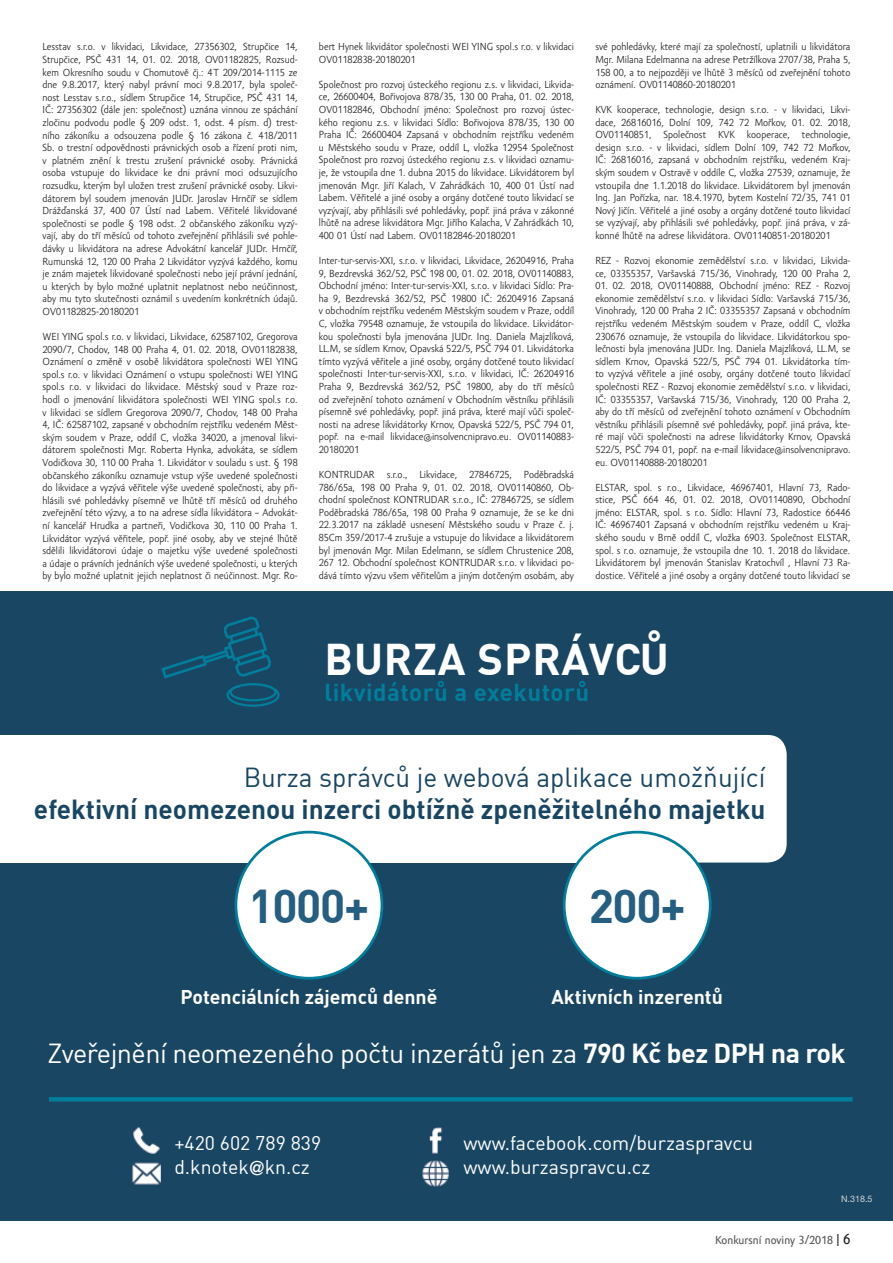
<style>
.page{position:relative;width:893px;height:1263px;background:#fff}
.page>*{position:absolute;margin:0;border:0;box-sizing:border-box;transform-origin:0 0}
.t1{font:700 46.5px "DINCE";letter-spacing:-.03em;color:#245e81}
.t2{font:700 43.5px "DINCE";letter-spacing:.02em;color:#fff}
.t3{font:27px "DINCE";letter-spacing:-.02em;color:#fff}
.t4{font:700 27px "DINCE";color:#194663}
.t5{font:27px "DINCE";color:#194663}
.t6{font:700 24px "DINCE";letter-spacing:.02em;color:#007e9b}
.t7{font:19.5px/23.4px "DINCE";color:#fff}
.t8{font:700 19.5px "DINCE";color:#fff}
.t9{font:12px "Amor Sans Text Pro";color:#57585a}
.t10{font:10.5px/12.6px "Amor Sans Pro";color:#231f20;text-align:justify}
.t11{font:9px "Helvetica Neue LT Pro";color:#d1d2d4}
.s1{font-weight:700}
.s2{font-family:"Helvetica Neue LT Pro";font-weight:500}
.s3{color:#231f20}
.s4{font-size:15px;color:#231f20}
</style>
<div class="page">
<div style="left:0;top:591px;width:893px;height:629px;background:#194663"></div>
<svg style="left:161px;top:617px;width:110px;height:61px"></svg>
<div style="left:226px;top:683px;width:54px;height:24px;border:2px solid #007e9b;border-radius:50%"></div>
<div style="left:231px;top:684px;width:44px;height:16px;background:#194663;border-radius:50%"></div>
<div style="left:229px;top:683px;width:48px;height:18px;border:2px solid #007e9b;border-radius:50%"></div>
<div style="left:553px;top:735px;width:234px;height:127px;background:#fff;border-radius:19px"></div>
<div style="left:0;top:735px;width:595px;height:127px;background:#fff"></div>
<div style="left:236px;top:832px;width:146px;height:146px;background:#fff;border-radius:50%"></div>
<div style="left:235px;top:831px;width:148px;height:148px;border:3px solid #007e9b;border-radius:50%"></div>
<div style="left:564px;top:832px;width:146px;height:146px;background:#fff;border-radius:50%"></div>
<div style="left:563px;top:831px;width:149px;height:148px;border:3px solid #007e9b;border-radius:50%"></div>
<hr style="left:49px;top:1097px;width:804px;height:4px;background:#007e9b">
<img style="left:133px;top:1127px;width:27px;height:27px">
<img style="left:429px;top:1127px;width:14px;height:27px">
<img style="left:132px;top:1162px;width:29px;height:23px">
<img style="left:422px;top:1160px;width:27px;height:27px">
<p class="t10" style="left:43px;top:41px;width:257px">Lesstav s.r.o. v likvidaci, Likvidace, 27356302, Strupčice 14, Strupčice, PSČ 431 14, 01. 02. 2018, OV01182825, Rozsud&shy;kem Okresního soudu v Chomutově čj.: 4 T 209/2014-1115 ze dne 9.8.2017, který nabyl právní moci 9.8.2017, byla společ&shy;nost Lesstav s.r.o., sídlem Strupčice 14, Strupčice, PSČ 431 14, IČ: 27356302 (dále jen: společnost) uznána vinnou ze spáchání zločinu podvodu podle § 209 odst. 1, odst. 4 písm. d) trest&shy;ního zákoníku a odsouzena podle § 16 zákona č. 418/2011<br>Sb. o trestní odpovědnosti právnických osob a řízení proti nim, v platném znění k trestu zrušení právnické osoby. Právnická osoba vstupuje do likvidace ke dni právní moci odsuzujícího rozsudku, kterým byl uložen trest zrušení právnické osoby. Likvi&shy;dátorem byl soudem jmenován JUDr. Jaroslav Hrnčíř se sídlem Drážďanská 37, 400 07 Ústí nad Labem. Věřitelé likvidované společnosti se podle § 198 odst. 2 občanského zákoníku vyzý&shy;vají, aby do tří měsíců od tohoto zveřejnění přihlásili své pohle&shy;dávky u likvidátora na adrese Advokátní kancelář JUDr. Hrnčíř, Rumunská 12, 120 00 Praha 2 Likvidátor vyzývá každého, komu je znám majetek likvidované společnosti nebo její právní jednání, u kterých by bylo možné uplatnit neplatnost nebo neúčinnost, aby mu tyto skutečnosti oznámil s uvedením konkrétních údajů.<br>OV01182825-20180201</p>
<p class="t10" style="left:43px;top:330px;width:257px">WEI YING spol.s r.o. v likvidaci, Likvidace, 62587102, Gregorova 2090/7, Chodov, 148 00 Praha 4, 01. 02. 2018, OV01182838, Oznámení o změně v osobě likvidátora společnosti WEI YING spol.s r.o. v likvidaci Oznámení o vstupu společnosti WEI YING spol.s r.o. v likvidaci do likvidace. Městský soud v Praze roz&shy;hodl o jmenování likvidátora společnosti WEI YING spol.s r.o. v likvidaci se sídlem Gregorova 2090/7, Chodov, 148 00 Praha 4, IČ: 62587102, zapsané v obchodním rejstříku vedeném Měst&shy;ským soudem v Praze, oddíl C, vložka 34020, a jmenoval likvi&shy;dátorem společnosti Mgr. Roberta Hynka, advokáta, se sídlem Vodičkova 30, 110 00 Praha 1. Likvidátor v souladu s ust. § 198 občanského zákoníku oznamuje vstup výše uvedené společnosti do likvidace a vyzývá věřitele výše uvedené společnosti, aby při&shy;hlásili své pohledávky písemně ve lhůtě tří měsíců od druhého zveřejnění této výzvy, a to na adrese sídla likvidátora – Advokát&shy;ní kancelář Hrudka a partneři, Vodičkova 30, 110 00 Praha 1.<br>Likvidátor vyzývá věřitele, popř. jiné osoby, aby ve stejné lhůtě sdělili likvidátorovi údaje o majetku výše uvedené společnosti a údaje o právních jednáních výše uvedené společnosti, u kterých by bylo možné uplatnit jejich neplatnost či neúčinnost. Mgr. Ro-</p>
<p class="t10" style="left:319px;top:41px;width:257px">bert Hynek likvidátor společnosti WEI YING spol.s r.o. v likvidaci<br>OV01182838-20180201</p>
<p class="t10" style="left:319px;top:78px;width:257px">Společnost pro rozvoj ústeckého regionu z.s. v likvidaci, Likvida&shy;ce, 26600404, Bořivojova 878/35, 130 00 Praha, 01. 02. 2018, OV01182846, Obchodní jméno: Společnost pro rozvoj ústec&shy;kého regionu z.s. v likvidaci Sídlo: Bořivojova 878/35, 130 00<br>Praha IČ: 26600404 Zapsaná v obchodním rejstříku vedeném u Městského soudu v Praze, oddíl L, vložka 12954 Společnost Společnost pro rozvoj ústeckého regionu z.s. v likvidaci oznamu&shy;je, že vstoupila dne 1. dubna 2015 do likvidace. Likvidátorem byl jmenován Mgr. Jiří Kalach, V Zahrádkách 10, 400 01 Ústí nad Labem. Věřitelé a jiné osoby a orgány dotčené touto likvidací se vyzývají, aby přihlásili své pohledávky, popř. jiná práva v zákonné lhůtě na adrese likvidátora Mgr. Jiřího Kalacha, V Zahrádkách 10, 400 01 Ústí nad Labem. OV01182846-20180201</p>
<p class="t10" style="left:319px;top:255px;width:257px">Inter-tur-servis-XXI, s.r.o. v likvidaci, Likvidace, 26204916, Praha 9, Bezdrevská 362/52, PSČ 198 00, 01. 02. 2018, OV01140883, Obchodní jméno: Inter-tur-servis-XXI, s.r.o. v likvidaci Sídlo: Pra&shy;ha 9, Bezdrevská 362/52, PSČ 19800 IČ: 26204916 Zapsaná v obchodním rejstříku vedeném Městským soudem v Praze, oddíl C, vložka 79548 oznamuje, že vstoupila do likvidace. Likvidátor&shy;kou společnosti byla jmenována JUDr. Ing. Daniela Majzlíková, LL.M, se sídlem Krnov, Opavská 522/5, PSČ 794 01. Likvidátorka tímto vyzývá věřitele a jiné osoby, orgány dotčené touto likvidací společnosti Inter-tur-servis-XXI, s.r.o. v likvidaci, IČ: 26204916<br>Praha 9, Bezdrevská 362/52, PSČ 19800, aby do tří měsíců od zveřejnění tohoto oznámení v Obchodním věstníku přihlásili písemně své pohledávky, popř. jiná práva, které mají vůči společ&shy;nosti na adrese likvidátorky Krnov, Opavská 522/5, PSČ 794 01, popř. na e-mail likvidace@insolvencnipravo.eu. OV01140883- 20180201</p>
<p class="t10" style="left:319px;top:468px;width:257px">KONTRUDAR s.r.o., Likvidace, 27846725, Poděbradská 786/65a, 198 00 Praha 9, 01. 02. 2018, OV01140860, Ob&shy;chodní společnost KONTRUDAR s.r.o., IČ: 27846725, se sídlem Poděbradská 786/65a, 198 00 Praha 9 oznamuje, že se ke dni 22.3.2017 na základě usnesení Městského soudu v Praze č. j.<br>85Cm 359/2017-4 zrušuje a vstupuje do likvidace a likvidátorem byl jmenován Mgr. Milan Edelmann, se sídlem Chrustenice 208, 267 12. Obchodní společnost KONTRUDAR s.r.o. v likvidaci po&shy;dává tímto výzvu všem věřitelům a jiným dotčeným osobám, aby</p>
<p class="t10" style="left:595px;top:41px;width:257px">své pohledávky, které mají za společností, uplatnili u likvidátora Mgr. Milana Edelmanna na adrese Petržílkova 2707/38, Praha 5, 158 00, a to nejpozději ve lhůtě 3 měsíců od zveřejnění tohoto oznámení. OV01140860-20180201</p>
<p class="t10" style="left:595px;top:104px;width:257px">KVK kooperace, technologie, design s.r.o. - v likvidaci, Likvi&shy;dace, 26816016, Dolní 109, 742 72 Mořkov, 01. 02. 2018, OV01140851, Společnost KVK kooperace, technologie, design s.r.o. - v likvidaci, sídlem Dolní 109, 742 72 Mořkov, IČ: 26816016, zapsaná v obchodním rejstříku, vedeném Kraj&shy;ským soudem v Ostravě v oddíle C, vložka 27539, oznamuje, že vstoupila dne 1.1.2018 do likvidace. Likvidátorem byl jmenován Ing. Jan Pořízka, nar. 18.4.1970, bytem Kostelní 72/35, 741 01<br>Nový Jičín. Věřitelé a jiné osoby a orgány dotčené touto likvidací se vyzývají, aby přihlásili své pohledávky, popř. jiná práva, v zá&shy;konné lhůtě na adrese likvidátora. OV01140851-20180201</p>
<p class="t10" style="left:595px;top:255px;width:257px">REZ - Rozvoj ekonomie zemědělství s.r.o. v likvidaci, Likvida&shy;ce, 03355357, Varšavská 715/36, Vinohrady, 120 00 Praha 2,</p>
<p class="t10" style="left:595px;top:280px;width:257px">01. 02. 2018, OV01140888, Obchodní jméno: REZ - Rozvoj ekonomie zemědělství s.r.o. v likvidaci Sídlo: Varšavská 715/36, Vinohrady, 120 00 Praha 2 IČ: 03355357 Zapsaná v obchodním rejstříku vedeném Městským soudem v Praze, oddíl C, vložka 230676 oznamuje, že vstoupila do likvidace. Likvidátorkou spo&shy;lečnosti byla jmenována JUDr. Ing. Daniela Majzlíková, LL.M, se sídlem Krnov, Opavská 522/5, PSČ 794 01. Likvidátorka tím&shy;to vyzývá věřitele a jiné osoby, orgány dotčené touto likvidací společnosti REZ - Rozvoj ekonomie zemědělství s.r.o. v likvidaci, IČ: 03355357, Varšavská 715/36, Vinohrady, 120 00 Praha 2, aby do tří měsíců od zveřejnění tohoto oznámení v Obchodním věstníku přihlásili písemně své pohledávky, popř. jiná práva, kte&shy;ré mají vůči společnosti na adrese likvidátorky Krnov, Opavská 522/5, PSČ 794 01, popř. na e-mail likvidace@insolvencnipravo. eu. OV01140888-20180201</p>
<p class="t10" style="left:595px;top:481px;width:257px">ELSTAR, spol. s r.o., Likvidace, 46967401, Hlavní 73, Rado&shy;stice, PSČ 664 46, 01. 02. 2018, OV01140890, Obchodní jméno: ELSTAR, spol. s r.o. Sídlo: Hlavní 73, Radostice 66446<br>IČ: 46967401 Zapsaná v obchodním rejstříku vedeném u Kraj&shy;ského soudu v Brně oddíl C, vložka 6903. Společnost ELSTAR, spol. s r.o. oznamuje, že vstoupila dne 10. 1. 2018 do likvidace.<br>Likvidátorem byl jmenován Stanislav Kratochvíl , Hlavní 73 Ra&shy;dostice. Věřitelé a jiné osoby a orgány dotčené touto likvidací se</p>
<h2 class="t2" style="left:324px;top:631px;width:346px">BURZA SPRÁVCŮ</h2>
<h3 class="t6" style="left:324px;top:676px;width:266px">likvidátorů a exekutorů</h3>
<h3 class="t5" style="left:244px;top:760px;width:523px">Burza správců je webová aplikace umožňující</h3>
<h3 class="t4" style="left:34px;top:792px;width:733px">efektivní neomezenou inzerci obtížně zpeněžitelného majetku</h3>
<h1 class="t1" style="left:249px;top:876px;width:122px">1000+</h1>
<h1 class="t1" style="left:589px;top:876px;width:98px">200+</h1>
<h3 class="t8" style="left:180px;top:984px;width:258px">Potenciálních zájemců denně</h3>
<h3 class="t8" style="left:551px;top:984px;width:173px">Aktivních inzerentů</h3>
<h3 class="t3" style="left:47px;top:1036px;width:800px">Zveřejnění neomezeného počtu inzerátů jen za <span class="s1">790 Kč bez DPH na rok</span></h3>
<h3 class="t7" style="left:174px;top:1131px;width:148px">+420 602 789 839 d.knotek<span class="s2">@</span>kn.cz</h3>
<h3 class="t7" style="left:463px;top:1131px;width:291px">www.facebook.com/burzaspravcu www.burzaspravcu.cz</h3>
<p class="t11" style="left:841px;top:1194px;width:33px">N.318.5</p>
<p class="t9" style="left:715px;top:1234px;width:137px">Konkursní noviny 3/2018 <span class="s3">|</span> <span class="s4">6</span></p>
</div>
